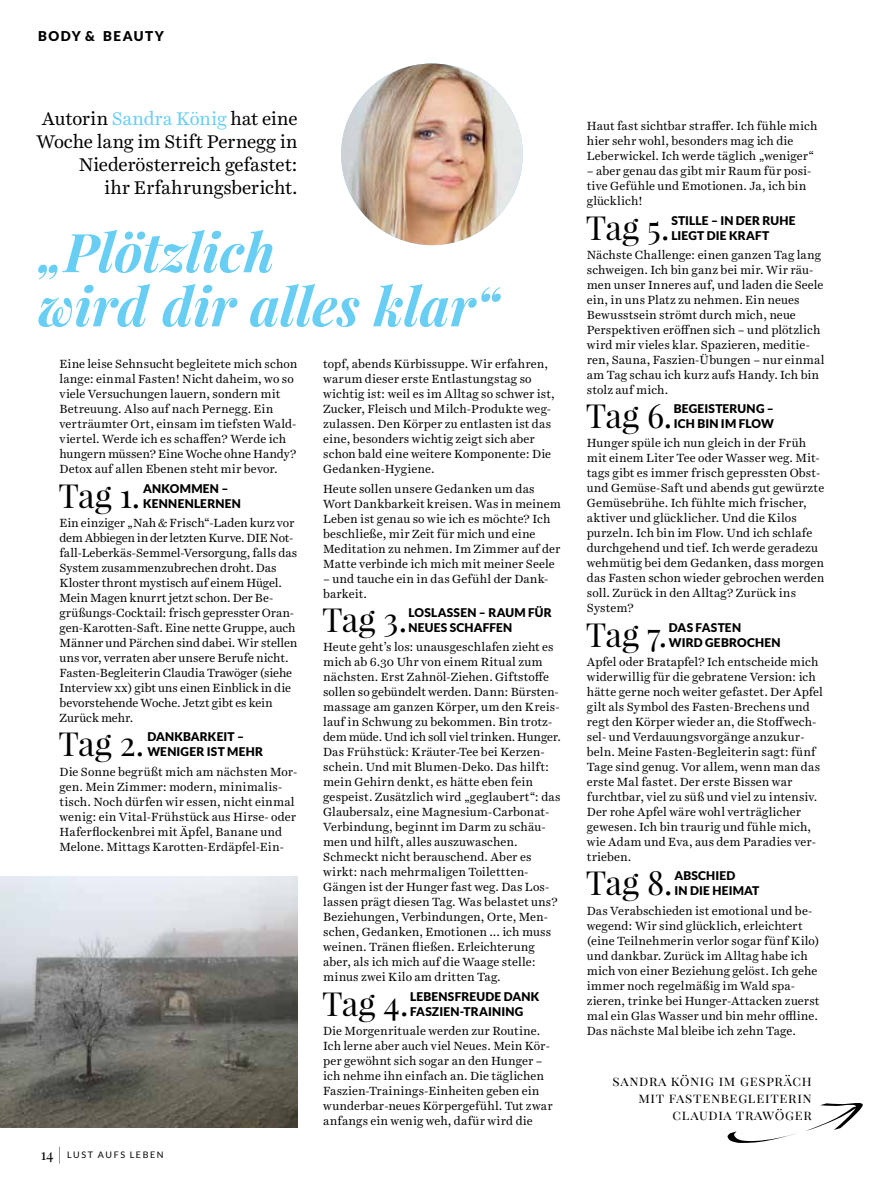
<style>
.page{position:relative;width:893px;height:1191px;background:#fff}
.page>*{position:absolute;margin:0;border:0;box-sizing:border-box;transform-origin:0 0}
.t1{font:italic 700 53.55px/54px "Playfair Display";color:#68cef3}
.t2{font:33.15px "Playfair Display";letter-spacing:-.01em;color:#000}
.t3{font:18.6px/23.2px "Harriet Text";letter-spacing:-.01em;color:#000;text-align:right}
.t4{font:13.5px/17.2px "Playfair Display SC";letter-spacing:.05em;color:#000;text-align:right}
.t5{font:900 13.5px "Lato";letter-spacing:.11em;color:#000}
.t6{font:12px/15px "Harriet Text";letter-spacing:.005em;color:#000}
.t7{font:900 12px/15px "Lato";letter-spacing:.015em;color:#000}
.t8{font:9px "Lato";letter-spacing:.175em;color:#000}
.s1{color:#68cef3}
.s2{font-family:"Playfair Display";font-size:15px}
.s3{font-family:"Benton Sans";font-weight:100;font-size:18px}
</style>
<div class="page">
<img style="left:341px;top:63px;width:182px;height:182px;border-radius:91px">
<img style="left:0;top:876px;width:298px;height:251px">
<svg style="left:727px;top:1103px;width:136px;height:40px"></svg>
<p class="t5" style="left:38px;top:28px;width:127px">BODY &amp; BEAUTY</p>
<h3 class="t3" style="left:36px;top:106px;width:263px">Autorin <span class="s1">Sandra König</span> hat eine<br>Woche lang im Stift Pernegg in<br>Niederösterreich gefastet:<br>ihr Erfahrungsbericht.</h3>
<h1 class="t1" style="left:38px;top:223px;width:463px">„Plötzlich<br>wird dir alles klar“</h1>
<p class="t6" style="left:60px;top:357px;width:239px">Eine leise Sehnsucht begleitete mich schon lange: einmal Fasten! Nicht daheim, wo so viele Versuchungen lauern, sondern mit Betreuung. Also auf nach Pernegg. Ein verträumter Ort, einsam im tiefsten Wald&shy;viertel. Werde ich es schaffen? Werde ich hungern müssen? Eine Woche ohne Handy?<br>Detox auf allen Ebenen steht mir bevor.</p>
<h2 class="t2" style="left:59px;top:474px;width:83px">Tag 1.</h2>
<p class="t7" style="left:143px;top:480px;width:99px">ANKOMMEN –<br>KENNENLERNEN</p>
<p class="t6" style="left:60px;top:515px;width:240px">Ein einziger „Nah &amp; Frisch“-Laden kurz vor dem Abbiegen in der letzten Kurve. DIE Not&shy;fall-Leberkäs-Semmel-Versorgung, falls das System zusammenzubrechen droht. Das Kloster thront mystisch auf einem Hügel.<br>Mein Magen knurrt jetzt schon. Der Be&shy;grüßungs--Cocktail: frisch gepresster Oran&shy;gen-Karotten--Saft. Eine nette Gruppe, auch Männer und Pärchen sind dabei. Wir stellen uns vor, verraten aber unsere Berufe nicht.<br>Fasten-Begleiterin Claudia Trawöger (siehe Interview xx) gibt uns einen Einblick in die bevorstehende Woche. Jetzt gibt es kein Zurück mehr.</p>
<h2 class="t2" style="left:59px;top:723px;width:87px">Tag 2.</h2>
<p class="t7" style="left:147px;top:729px;width:117px">DANKBARKEIT –<br>WENIGER IST MEHR</p>
<p class="t6" style="left:60px;top:764px;width:239px">Die Sonne begrüßt mich am nächsten Mor&shy;gen. Mein Zimmer: modern, minimalis&shy;tisch. Noch dürfen wir essen, nicht einmal wenig: ein Vital-Frühstück aus Hirse- oder Haferflockenbrei mit Äpfel, Banane und Melone. Mittags Karotten-Erdäpfel-Ein-</p>
<p class="t8" style="left:41px;top:1150px;width:124px"><span class="s2">14</span><span class="s3">|</span> LUST AUFS LEBEN</p>
<p class="t6" style="left:323px;top:357px;width:233px">topf, abends Kürbissuppe. Wir erfahren, warum dieser erste Entlastungstag so wichtig ist: weil es im Alltag so schwer ist, Zucker, Fleisch und Milch-Produkte weg&shy;zulassen. Den Körper zu entlasten ist das eine, besonders wichtig zeigt sich aber schon bald eine weitere Komponente: Die Gedanken--Hygiene.</p>
<p class="t6" style="left:323px;top:481px;width:239px">Heute sollen unsere Gedanken um das Wort Dankbarkeit kreisen. Was in meinem Leben ist genau so wie ich es möchte? Ich beschließe, mir Zeit für mich und eine Meditation zu nehmen. Im Zimmer auf der Matte verbinde ich mich mit meiner Seele</p>
<p class="t6" style="left:323px;top:571px;width:227px">– und tauche ein in das Gefühl der Dank&shy;barkeit.</p>
<h2 class="t2" style="left:322px;top:599px;width:86px">Tag 3.</h2>
<p class="t7" style="left:409px;top:605px;width:145px">LOSLASSEN – RAUM FÜR<br>NEUES SCHAFFEN</p>
<p class="t6" style="left:323px;top:639px;width:239px">Heute geht’s los: unausgeschlafen zieht es mich ab 6.30 Uhr von einem Ritual zum nächsten. Erst Zahnöl--Ziehen. Giftstoffe sollen so gebündelt werden. Dann: Bürsten&shy;massage am ganzen Körper, um den Kreis&shy;lauf in Schwung zu bekommen. Bin trotz&shy;dem müde. Und ich soll viel trinken. Hunger.<br>Das Frühstück: Kräuter-Tee bei Kerzen&shy;schein. Und mit Blumen-Deko. Das hilft: mein Gehirn denkt, es hätte eben fein gespeist. Zusätzlich wird „geglaubert“: das Glaubersalz, eine Magnesium--Carbonat-Verbindung, beginnt im Darm zu schäu&shy;men und hilft, alles auszuwaschen.<br>Schmeckt nicht berauschend. Aber es wirkt: nach mehrmaligen Toilettten-- Gängen ist der Hunger fast weg. Das Los&shy;lassen prägt diesen Tag. Was belastet uns?<br>Beziehungen, Verbindungen, Orte, Men&shy;schen, Gedanken, Emotionen ... ich muss weinen. Tränen fließen. Erleichterung aber, als ich mich auf die Waage stelle: minus zwei Kilo am dritten Tag.</p>
<h2 class="t2" style="left:322px;top:982px;width:88px">Tag 4.</h2>
<p class="t7" style="left:410px;top:988px;width:131px">LEBENSFREUDE DANK<br>FASZIEN-TRAINING</p>
<p class="t6" style="left:323px;top:1023px;width:231px">Die Morgenrituale werden zur Routine.<br>Ich lerne aber auch viel Neues. Mein Kör&shy;per gewöhnt sich sogar an den Hunger – ich nehme ihn einfach an. Die täglichen Faszien-Trainings--Einheiten geben ein wunderbar-neues Körpergefühl. Tut zwar anfangs ein wenig weh, dafür wird die</p>
<p class="t6" style="left:587px;top:118px;width:232px">Haut fast sichtbar straffer. Ich fühle mich hier sehr wohl, besonders mag ich die<br>Leberwickel. Ich werde täglich „weniger“</p>
<p class="t6" style="left:587px;top:163px;width:226px">– aber genau das gibt mir Raum für posi&shy;tive Gefühle und Emotionen. Ja, ich bin glücklich!</p>
<h2 class="t2" style="left:586px;top:206px;width:85px">Tag 5.</h2>
<p class="t7" style="left:671px;top:212px;width:126px">STILLE – IN DER RUHE<br>LIEGT DIE KRAFT</p>
<p class="t6" style="left:587px;top:247px;width:239px">Nächste Challenge: einen ganzen Tag lang schweigen. Ich bin ganz bei mir. Wir räu&shy;men unser Inneres auf, und laden die Seele ein, in uns Platz zu nehmen. Ein neues Bewusstsein strömt durch mich, neue Perspektiven eröffnen sich – und plötzlich wird mir vieles klar. Spazieren, meditie&shy;ren, Sauna, Faszien-Übungen – nur einmal am Tag schau ich kurz aufs Handy. Ich bin stolz auf mich.</p>
<h2 class="t2" style="left:586px;top:395px;width:88px">Tag 6.</h2>
<p class="t7" style="left:674px;top:401px;width:102px">BEGEISTERUNG –<br>ICH BIN IM FLOW</p>
<p class="t6" style="left:587px;top:435px;width:239px">Hunger spüle ich nun gleich in der Früh mit einem Liter Tee oder Wasser weg. Mit&shy;tags gibt es immer frisch gepressten Obst&shy;und Gemüse-Saft und abends gut gewürzte Gemüsebrühe. Ich fühlte mich frischer, aktiver und glücklicher. Und die Kilos purzeln. Ich bin im Flow. Und ich schlafe durchgehend und tief. Ich werde geradezu wehmütig bei dem Gedanken, dass morgen das Fasten schon wieder gebrochen werden soll. Zurück in den Alltag? Zurück ins System?</p>
<h2 class="t2" style="left:586px;top:613px;width:83px">Tag 7.</h2>
<p class="t7" style="left:669px;top:619px;width:113px">DAS FASTEN<br>WIRD GEBROCHEN</p>
<p class="t6" style="left:587px;top:654px;width:238px">Apfel oder Bratapfel? Ich entscheide mich widerwillig für die gebratene Version: ich hätte gerne noch weiter gefastet. Der Apfel gilt als Symbol des Fasten-Brechens und regt den Körper wieder an, die Stoffwech&shy;sel- und Verdauungsvorgänge anzukur&shy;beln. Meine Fasten-Begleiterin sagt: fünf Tage sind genug. Vor allem, wenn man das erste Mal fastet. Der erste Bissen war furchtbar, viel zu süß und viel zu intensiv.<br>Der rohe Apfel wäre wohl verträglicher gewesen. Ich bin traurig und fühle mich, wie Adam und Eva, aus dem Paradies ver&shy;trieben.</p>
<h2 class="t2" style="left:586px;top:862px;width:88px">Tag 8.</h2>
<p class="t7" style="left:674px;top:868px;width:86px">ABSCHIED<br>IN DIE HEIMAT</p>
<p class="t6" style="left:587px;top:902px;width:234px">Das Verabschieden ist emotional und be&shy;wegend: Wir sind glücklich, erleichtert (eine Teilnehmerin verlor sogar fünf Kilo) und dankbar. Zurück im Alltag habe ich mich von einer Beziehung gelöst. Ich gehe immer noch regelmäßig im Wald spa&shy;zieren, trinke bei Hunger-Attacken zuerst mal ein Glas Wasser und bin mehr offline.<br>Das nächste Mal bleibe ich zehn Tage.</p>
<p class="t4" style="left:613px;top:1072px;width:201px">SANDRA KÖNIG IM GESPRÄCH<br>MIT FASTENBEGLEITERIN<br>CLAUDIA TRAWÖGER</p>
</div>
